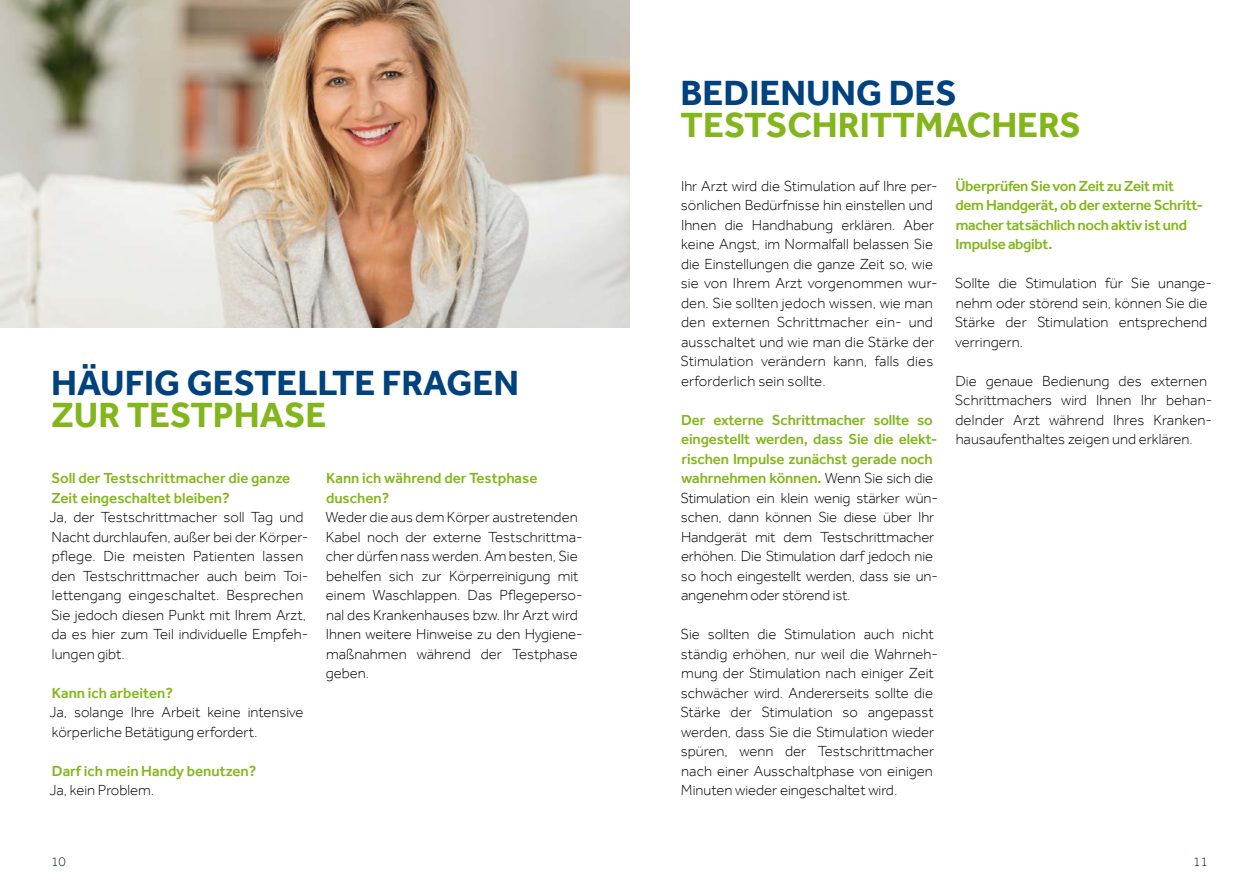
<style>
.page{position:relative;width:1259px;height:893px;background:#fff}
.page>*{position:absolute;margin:0;border:0;box-sizing:border-box;transform-origin:0 0}
.t1{font:700 36px "Effra";color:#00427d}
.t2{font:700 36px "Effra";color:#83b61a}
.t3{font:300 15px/19.5px "Effra";color:#000}
.t4{font:500 15px/19.5px "Effra";letter-spacing:-.005em;color:#83b61a}
.t5{font:300 13.5px "Effra";color:#07233f}
.s1{font-weight:500;color:#83b61a}
</style>
<div class="page">
<img style="left:0;top:0;width:629px;height:327px">
<h1 class="t1" style="left:51px;top:362px;width:469px">HÄUFIG GESTELLTE FRAGEN</h1>
<h1 class="t2" style="left:51px;top:393px;width:277px">ZUR TESTPHASE</h1>
<p class="t4" style="left:51px;top:468px;width:241px">Soll der Testschrittmacher die ganze<br>Zeit eingeschaltet bleiben?</p>
<p class="t3" style="left:49px;top:507px;width:260px">Ja, der Testschrittmacher soll Tag und Nacht durchlaufen, außer bei der Körper&shy;pflege. Die meisten Patienten lassen den Testschrittmacher auch beim Toi&shy;lettengang eingeschaltet. Besprechen Sie jedoch diesen Punkt mit Ihrem Arzt, da es hier zum Teil individuelle Empfeh&shy;lungen gibt.</p>
<p class="t4" style="left:52px;top:683px;width:123px">Kann ich arbeiten?</p>
<p class="t3" style="left:49px;top:702px;width:256px">Ja, solange Ihre Arbeit keine intensive körperliche Betätigung erfordert.</p>
<p class="t4" style="left:52px;top:761px;width:206px">Darf ich mein Handy benutzen?</p>
<p class="t3" style="left:49px;top:780px;width:106px">Ja, kein Problem.</p>
<p class="t4" style="left:326px;top:468px;width:213px">Kann ich während der Testphase duschen?</p>
<p class="t3" style="left:325px;top:507px;width:259px">Weder die aus dem Körper austretenden Kabel noch der externe Testschrittma&shy;cher dürfen nass werden. Am besten, Sie behelfen sich zur Körperreinigung mit einem Waschlappen. Das Pflegeperso&shy;nal des Krankenhauses bzw. Ihr Arzt wird Ihnen weitere Hinweise zu den Hygiene&shy;maßnahmen während der Testphase geben.</p>
<h1 class="t1" style="left:680px;top:71px;width:278px">BEDIENUNG DES</h1>
<h1 class="t2" style="left:680px;top:103px;width:402px">TESTSCHRITTMACHERS</h1>
<p class="t3" style="left:680px;top:176px;width:259px">Ihr Arzt wird die Stimulation auf Ihre per&shy;sönlichen Bedürfnisse hin einstellen und Ihnen die Handhabung erklären. Aber keine Angst, im Normalfall belassen Sie die Einstellungen die ganze Zeit so, wie sie von Ihrem Arzt vorgenommen wur&shy;den. Sie sollten jedoch wissen, wie man den externen Schrittmacher ein- und ausschaltet und wie man die Stärke der Stimulation verändern kann, falls dies erforderlich sein sollte.</p>
<p class="t3" style="left:680px;top:410px;width:259px"><span class="s1">Der externe Schrittmacher sollte so eingestellt werden, dass Sie die elekt&shy;rischen Impulse zunächst gerade noch wahrnehmen können.</span> Wenn Sie sich die Stimulation ein klein wenig stärker wün&shy;schen, dann können Sie diese über Ihr Handgerät mit dem Testschrittmacher erhöhen. Die Stimulation darf jedoch nie so hoch eingestellt werden, dass sie un&shy;angenehm oder störend ist.</p>
<p class="t3" style="left:680px;top:624px;width:259px">Sie sollten die Stimulation auch nicht ständig erhöhen, nur weil die Wahrneh&shy;mung der Stimulation nach einiger Zeit schwächer wird. Andererseits sollte die Stärke der Stimulation so angepasst werden, dass Sie die Stimulation wieder spüren, wenn der Testschrittmacher nach einer Ausschaltphase von einigen Minuten wieder eingeschaltet wird.</p>
<p class="t4" style="left:955px;top:176px;width:249px">Überprüfen Sie von Zeit zu Zeit mit dem Handgerät, ob der externe Schritt&shy;macher tatsächlich noch aktiv ist und<br>Impulse abgibt.</p>
<p class="t3" style="left:955px;top:273px;width:259px">Sollte die Stimulation für Sie unange&shy;nehm oder störend sein, können Sie die<br>Stärke der Stimulation entsprechend verringern.</p>
<p class="t3" style="left:955px;top:371px;width:259px">Die genaue Bedienung des externen Schrittmachers wird Ihnen Ihr behan&shy;delnder Arzt während Ihres Kranken&shy;hausaufenthaltes zeigen und erklären.</p>
<p class="t5" style="left:51px;top:853px;width:16px">10</p>
<p class="t5" style="left:1193px;top:853px;width:16px">11</p>
</div>
